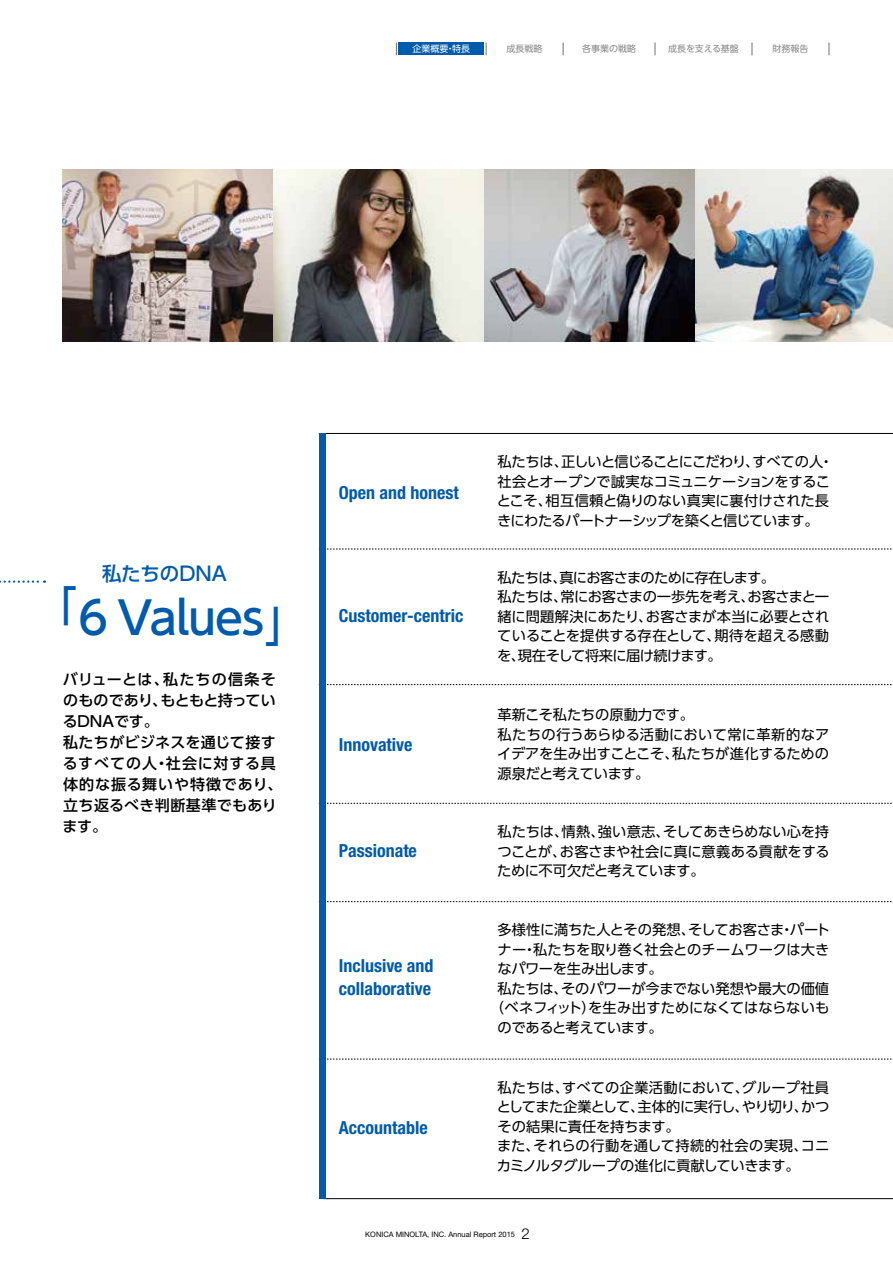
<style>
.page{position:relative;width:893px;height:1263px;background:#fff}
.page>*{position:absolute;margin:0;border:0;box-sizing:border-box;transform-origin:0 0}
.t1{font:500 45px "UD Shin Go Pro";letter-spacing:-.025em;color:#005bac}
.t2{font:500 19.5px "UD Shin Go Pro";color:#005bac}
.t3{font:700 condensed 18px/22.5px "Helvetica Neue LT Std";color:#005bac}
.t4{font:500 15px/21px "UD Shin Go Pro";letter-spacing:.03em;color:#000}
.t5{font:14.25px/19.5px "UD Shin Go Pro";letter-spacing:-.015em;color:#000}
.t6{font:14.25px "UD Shin Go Pro";letter-spacing:.005em;color:#000}
.t7{font:14.25px "UD Shin Go Pro";letter-spacing:-.035em;color:#000}
.t8{font:9px "UD Shin Go Pro";color:#898989}
.t9{font:9px "UD Shin Go Pro";letter-spacing:-.025em;color:#898989}
.t10{font:9px "UD Shin Go Pro";color:#fff}
.t11{font:7.5px "Helvetica Neue LT Std";color:#000}
.s1{font-weight:300;font-size:15px}
</style>
<div class="page">
<img style="left:63px;top:170px;width:830px;height:171px">
<hr style="left:319px;top:433px;width:574px;height:1px;background:#000">
<hr style="left:323px;top:1198px;width:570px;height:1px;background:#000">
<svg style="left:325px;top:549px;width:567px;height:1px"></svg>
<svg style="left:325px;top:684px;width:567px;height:1px"></svg>
<svg style="left:325px;top:803px;width:567px;height:1px"></svg>
<svg style="left:325px;top:901px;width:567px;height:1px"></svg>
<svg style="left:325px;top:1059px;width:567px;height:1px"></svg>
<div style="left:319px;top:433px;width:6px;height:765px;background:#005bac"></div>
<svg style="left:0;top:580px;width:45px;height:3px"></svg>
<div style="left:399px;top:43px;width:85px;height:12px;background:#005bac"></div>
<svg style="left:752px;top:43px;width:1px;height:12px"></svg>
<svg style="left:655px;top:43px;width:1px;height:12px"></svg>
<svg style="left:563px;top:43px;width:1px;height:12px"></svg>
<svg style="left:486px;top:43px;width:1px;height:12px"></svg>
<svg style="left:396px;top:43px;width:1px;height:12px"></svg>
<svg style="left:829px;top:43px;width:1px;height:12px"></svg>
<p class="t10" style="left:412px;top:42px;width:59px">企業概要・特長</p>
<p class="t8" style="left:507px;top:42px;width:37px">成長戦略</p>
<p class="t8" style="left:582px;top:42px;width:56px">各事業の戦略</p>
<p class="t9" style="left:668px;top:42px;width:72px">成長を支える基盤</p>
<p class="t8" style="left:772px;top:42px;width:37px">財務報告</p>
<h2 class="t2" style="left:102px;top:558px;width:126px">私たちのDNA</h2>
<h1 class="t1" style="left:35px;top:582px;width:274px"><sup>「</sup>６Values<sub>」</sub></h1>
<p class="t4" style="left:63px;top:668px;width:221px">バリューとは、私たちの信条そのものであり、もともと持っているDNAです。<br>私たちがビジネスを通じて接するすべての人・社会に対する具体的な振る舞いや特徴であり、立ち返るべき判断基準でもあります。</p>
<p class="t3" style="left:339px;top:481px;width:121px">Open and honest</p>
<p class="t3" style="left:339px;top:604px;width:126px">Customer-centric</p>
<p class="t3" style="left:339px;top:733px;width:75px">Innovative</p>
<p class="t3" style="left:339px;top:839px;width:80px">Passionate</p>
<p class="t3" style="left:339px;top:954px;width:96px">Inclusive and collaborative</p>
<p class="t3" style="left:339px;top:1116px;width:90px">Accountable</p>
<p class="t5" style="left:497px;top:452px;width:338px">私たちは、正しいと信じることにこだわり、すべての人・社会とオープンで誠実なコミュニケーションをすることこそ、相互信頼と偽りのない真実に裏付けされた長きにわたるパートナーシップを築くと信じています。</p>
<p class="t5" style="left:497px;top:567px;width:334px">私たちは、真にお客さまのために存在します。<br>私たちは、常にお客さまの一歩先を考え、お客さまと一緒に問題解決にあたり、お客さまが本当に必要とされていることを提供する存在として、期待を超える感動を、現在そして将来に届け続けます。</p>
<p class="t5" style="left:497px;top:704px;width:334px">革新こそ私たちの原動力です。<br>私たちの行うあらゆる活動において常に革新的なアイデアを生み出すことこそ、私たちが進化するための源泉だと考えています。</p>
<p class="t5" style="left:497px;top:821px;width:334px;text-align:justify">私たちは、情熱、強い意志、そしてあきらめない心を持つことが、お客さまや社会に真に意義ある貢献をするために不可欠だと考えています。</p>
<p class="t5" style="left:497px;top:920px;width:334px">多様性に満ちた人とその発想、そしてお客さま・パート</p>
<p class="t6" style="left:497px;top:938px;width:334px">ナー・私たちを取り巻く社会とのチームワークは大き</p>
<p class="t5" style="left:497px;top:959px;width:167px">なパワーを生み出します。</p>
<p class="t5" style="left:497px;top:978px;width:333px">私たちは、そのパワーが今までない発想や最大の価値</p>
<p class="t5" style="left:490px;top:998px;width:341px">（ベネフィット）を生み出すためになくてはならないも</p>
<p class="t7" style="left:498px;top:1016px;width:167px">のであると考えています。</p>
<p class="t5" style="left:497px;top:1077px;width:334px">私たちは、すべての企業活動において、グループ社員としてまた企業として、主体的に実行し、やり切り、かつその結果に責任を持ちます。<br>また、それらの行動を通して持続的社会の実現、コニカミノルタグループの進化に貢献していきます。</p>
<p class="t11" style="left:365px;top:1230px;width:166px">KONICA MINOLTA, INC. Annual Report 2015 <span class="s1">2</span></p>
</div>
